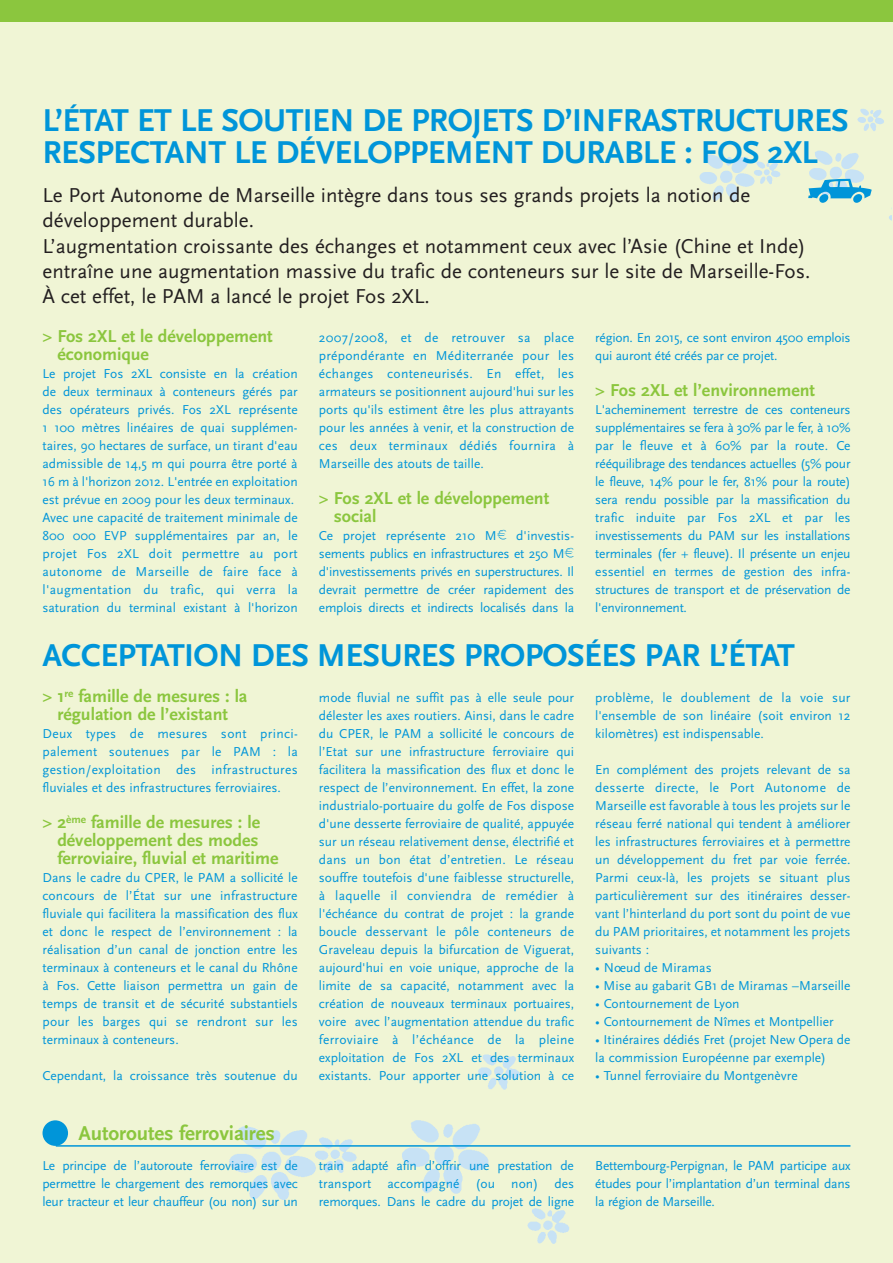
<style>
.page{position:relative;width:893px;height:1263px;background:#f0f5d5}
.page>*{position:absolute;margin:0;border:0;box-sizing:border-box;transform-origin:0 0}
.t1{font:72.6px "Autofont";color:#0095d9}
.t2{font:700 33px/31.5px "Scala Sans";letter-spacing:-.015em;color:#0095d9}
.t3{font:21px/25.2px "Scala Sans";color:#231f20}
.t4{font:700 21px "Scala Sans";letter-spacing:-.005em;color:#8bc63e}
.t5{font:700 18px/18px "Scala Sans";color:#8bc63e}
.t6{font:13.5px/18px "Scala Sans";color:#0095d9;text-align:justify}
.s1{font-family:"Euro Collection"}
</style>
<div class="page">
<img style="left:42px;top:1054px;width:527px;height:190px">
<img style="left:699px;top:109px;width:192px;height:111px">
<div style="left:0;top:0;width:893px;height:21px;background:#8bc63e"></div>
<div style="left:43px;top:1120px;width:25px;height:26px;background:#0095d9;border-radius:50%"></div>
<hr style="left:56px;top:1145px;width:794px;height:2px;background:#0095d9">
<h2 class="t2" style="left:43px;top:104px;width:808px">L’ÉTAT ET LE SOUTIEN DE PROJETS D’INFRASTRUCTURES<br>RESPECTANT LE DÉVELOPPEMENT DURABLE : FOS 2XL</h2>
<h1 class="t1" style="left:806px;top:135px;width:69px">b</h1>
<p class="t3" style="left:43px;top:182px;width:769px">Le Port Autonome de Marseille intègre dans tous ses grands projets la notion de développement durable.<br>L’augmentation croissante des échanges et notamment ceux avec l’Asie (Chine et Inde) entraîne une augmentation massive du trafic de conteneurs sur le site de Marseille-Fos.<br>À cet effet, le PAM a lancé le projet Fos 2XL.</p>
<h3 class="t5" style="left:57px;top:327px;width:217px;text-indent:-15px">&gt; Fos 2XL et le développement économique</h3>
<p class="t6" style="left:43px;top:364px;width:257px;text-align:left">Le projet Fos 2XL consiste en la création de deux terminaux à conteneurs gérés par des opérateurs privés. Fos 2XL représente 1 100 mètres linéaires de quai supplémen&shy;taires, 90 hectares de surface, un tirant d'eau admissible de 14,5 m qui pourra être porté à 16 m à l'horizon 2012. L'entrée en exploitation est prévue en 2009 pour les deux terminaux.<br>Avec une capacité de traitement minimale de 800 000 EVP supplémentaires par an, le projet Fos 2XL doit permettre au port autonome de Marseille de faire face à l'augmentation du trafic, qui verra la saturation du terminal existant à l'horizon</p>
<p class="t6" style="left:319px;top:328px;width:257px">2007/2008, et de retrouver sa place prépondérante en Méditerranée pour les échanges conteneurisés. En effet, les armateurs se positionnent aujourd'hui sur les ports qu'ils estiment être les plus attrayants pour les années à venir, et la construction de ces deux terminaux dédiés fournira à Marseille des atouts de taille.</p>
<h3 class="t5" style="left:334px;top:489px;width:217px;text-indent:-15px">&gt; Fos 2XL et le développement social</h3>
<p class="t6" style="left:319px;top:526px;width:257px">Ce projet représente 210 M<span class="s1">e</span> d'investis&shy;sements publics en infrastructures et 250 M<span class="s1">e </span>d'investissements privés en superstructures. Il devrait permettre de créer rapidement des emplois directs et indirects localisés dans la</p>
<p class="t6" style="left:595px;top:328px;width:257px">région. En 2015, ce sont environ 4500 emplois qui auront été créés par ce projet.</p>
<h3 class="t5" style="left:595px;top:381px;width:221px">&gt; Fos 2XL et l’environnement</h3>
<p class="t6" style="left:595px;top:400px;width:257px">L'acheminement terrestre de ces conteneurs supplémentaires se fera à 30% par le fer, à 10% par le fleuve et à 60% par la route. Ce rééquilibrage des tendances actuelles (5% pour le fleuve, 14% pour le fer, 81% pour la route) sera rendu possible par la massification du trafic induite par Fos 2XL et par les investissements du PAM sur les installations terminales (fer + fleuve). Il présente un enjeu essentiel en termes de gestion des infra&shy;structures de transport et de préservation de l'environnement.</p>
<h2 class="t2" style="left:43px;top:638px;width:754px">ACCEPTATION DES MESURES PROPOSÉES PAR L’ÉTAT</h2>
<h3 class="t5" style="left:43px;top:687px;width:206px;text-align:center">&gt; 1<sup>re</sup> famille de mesures : la régulation de l’existant</h3>
<p class="t6" style="left:43px;top:724px;width:257px">Deux types de mesures sont princi&shy;palement soutenues par le PAM : la gestion/exploitation des infrastructures fluviales et des infrastructures ferroviaires.</p>
<h3 class="t5" style="left:57px;top:813px;width:223px;text-indent:-15px">&gt; 2<sup>ème</sup> famille de mesures : le développement des modes ferroviaire, fluvial et maritime</h3>
<p class="t6" style="left:43px;top:868px;width:257px">Dans le cadre du CPER, le PAM a sollicité le concours de l’État sur une infrastructure fluviale qui facilitera la massification des flux et donc le respect de l’environnement : la réalisation d’un canal de jonction entre les terminaux à conteneurs et le canal du Rhône à Fos. Cette liaison permettra un gain de temps de transit et de sécurité substantiels pour les barges qui se rendront sur les terminaux à conteneurs.</p>
<p class="t6" style="left:43px;top:1066px;width:257px">Cependant, la croissance très soutenue du</p>
<h3 class="t4" style="left:78px;top:1120px;width:198px">Autoroutes ferroviaires</h3>
<p class="t6" style="left:319px;top:688px;width:257px">mode fluvial ne suffit pas à elle seule pour délester les axes routiers. Ainsi, dans le cadre du CPER, le PAM a sollicité le concours de l’Etat sur une infrastructure ferroviaire qui facilitera la massification des flux et donc le respect de l’environnement. En effet, la zone industrialo-portuaire du golfe de Fos dispose d'une desserte ferroviaire de qualité, appuyée sur un réseau relativement dense, électrifié et dans un bon état d’entretien. Le réseau souffre toutefois d'une faiblesse structurelle, à laquelle il conviendra de remédier à l'échéance du contrat de projet : la grande boucle desservant le pôle conteneurs de Graveleau depuis la bifurcation de Viguerat, aujourd'hui en voie unique, approche de la limite de sa capacité, notamment avec la création de nouveaux terminaux portuaires, voire avec l’augmentation attendue du trafic ferroviaire à l’échéance de la pleine exploitation de Fos 2XL et des terminaux existants. Pour apporter une solution à ce</p>
<p class="t6" style="left:595px;top:688px;width:257px">problème, le doublement de la voie sur l'ensemble de son linéaire (soit environ 12 kilomètres) est indispensable.</p>
<p class="t6" style="left:595px;top:760px;width:257px">En complément des projets relevant de sa desserte directe, le Port Autonome de Marseille est favorable à tous les projets sur le réseau ferré national qui tendent à améliorer les infrastructures ferroviaires et à permettre un développement du fret par voie ferrée.<br>Parmi ceux-là, les projets se situant plus particulièrement sur des itinéraires desser&shy;vant l’hinterland du port sont du point de vue du PAM prioritaires, et notamment les projets suivants :</p>
<p class="t6" style="left:595px;top:958px;width:118px">• Noeud de Miramas</p>
<p class="t6" style="left:595px;top:976px;width:257px">• Mise au gabarit GB1 de Miramas –Marseille</p>
<p class="t6" style="left:595px;top:994px;width:146px">• Contournement de Lyon</p>
<p class="t6" style="left:595px;top:1012px;width:240px">• Contournement de Nîmes et Montpellier</p>
<p class="t6" style="left:595px;top:1030px;width:257px">• Itinéraires dédiés Fret (projet New Opera de la commission Européenne par exemple)</p>
<p class="t6" style="left:595px;top:1066px;width:204px">• Tunnel ferroviaire du Montgenèvre</p>
<p class="t6" style="left:43px;top:1156px;width:257px">Le principe de l’autoroute ferroviaire est de permettre le chargement des remorques avec leur tracteur et leur chauffeur (ou non) sur un</p>
<p class="t6" style="left:319px;top:1156px;width:257px">train adapté afin d’offrir une prestation de transport accompagné (ou non) des remorques. Dans le cadre du projet de ligne</p>
<p class="t6" style="left:595px;top:1156px;width:257px">Bettembourg-Perpignan, le PAM participe aux études pour l’implantation d’un terminal dans la région de Marseille.</p>
</div>
